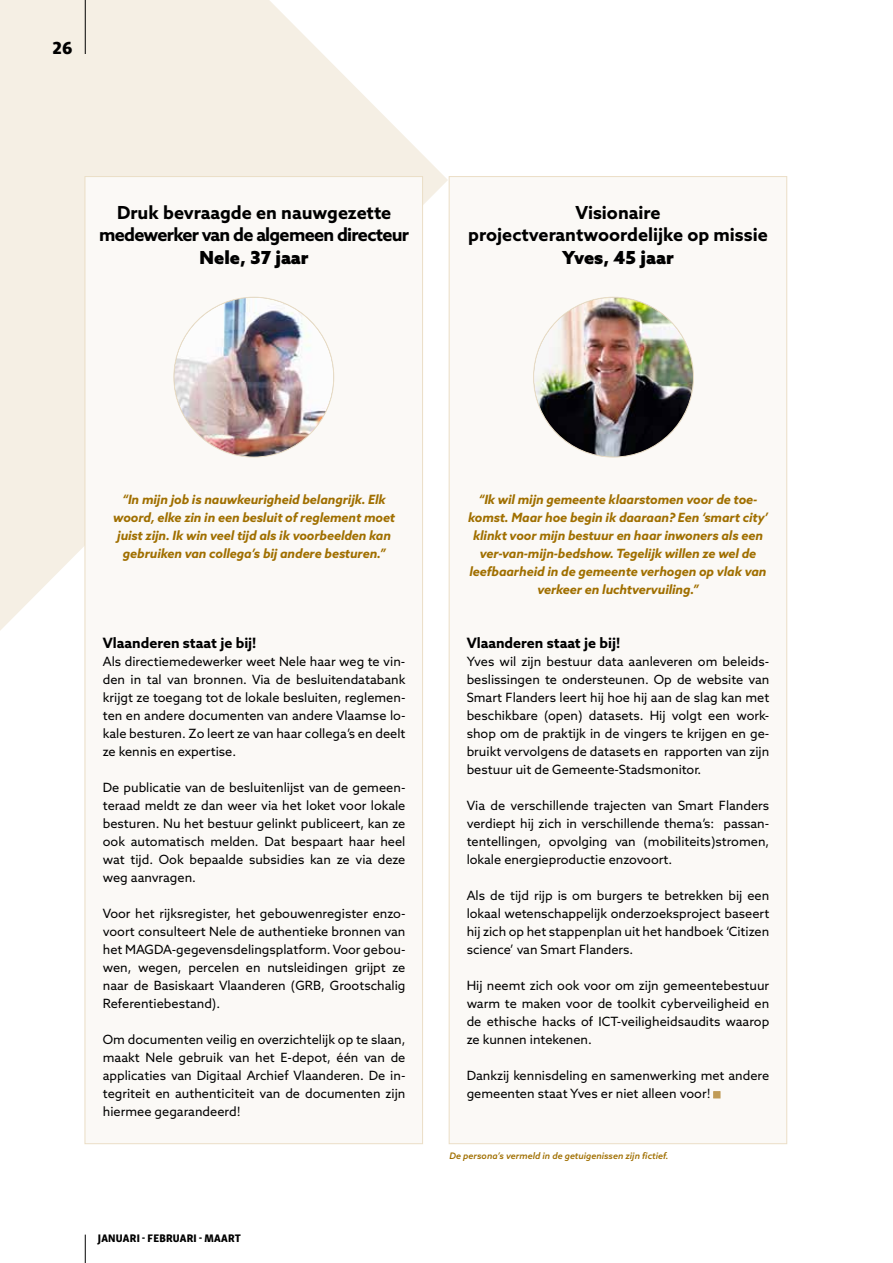
<style>
.page{position:relative;width:893px;height:1263px;background:#fff}
.page>*{position:absolute;margin:0;border:0;box-sizing:border-box;transform-origin:0 0}
.t1{font:700 18px/22.5px "Azo Sans";letter-spacing:-.04em;color:#000;text-align:center}
.t2{font:700 18px/22.5px "Azo Sans";color:#000;text-align:center}
.t3{font:900 18px "Azo Sans";color:#000}
.t4{font:18px "Skolar Sans Latn Eb";color:#000}
.t5{font:700 14.25px "Azo Sans";color:#000}
.t6{font:12.75px/18px "Azo Sans";color:#000;text-align:justify}
.t7{font:italic 700 12.75px/18px "Azo Sans";letter-spacing:-.01em;color:#a06f00;text-align:center}
.t8{font:11.25px "Skolar Sans Latn Cn Eb";letter-spacing:.02em;color:#000}
.t9{font:italic 500 9px "Azo Sans";color:#a06f00}
</style>
<div class="page">
<svg style="left:85px;top:1234px;width:1px;height:29px"></svg>
<svg style="left:0;top:0;width:448px;height:631px;fill:#f5efe4"></svg>
<div style="left:449px;top:176px;width:338px;height:968px;background:#fbf9f6"></div>
<div style="left:84px;top:176px;width:339px;height:968px;background:#fbf9f6"></div>
<img style="left:174px;top:297px;width:160px;height:160px;border-radius:80px">
<img style="left:534px;top:297px;width:159px;height:160px;border-radius:80px">
<svg style="left:713px;top:1091px;width:7px;height:7px"></svg>
<h1 class="t4" style="left:53px;top:32px;width:21px">26</h1>
<h1 class="t1" style="left:99px;top:201px;width:311px">Druk bevraagde en nauwgezette medewerker van de algemeen directeur</h1>
<h1 class="t3" style="left:200px;top:245px;width:111px">Nele, 37 jaar</h1>
<h1 class="t2" style="left:468px;top:201px;width:301px">Visionaire projectverantwoordelijke op missie</h1>
<h1 class="t3" style="left:562px;top:245px;width:113px">Yves, 45 jaar</h1>
<p class="t7" style="left:113px;top:490px;width:283px">“In mijn job is nauwkeurigheid belangrijk. Elk woord, elke zin in een besluit of reglement moet juist zijn. Ik win veel tijd als ik voorbeelden kan gebruiken van collega’s bij andere besturen.”</p>
<p class="t5" style="left:103px;top:633px;width:155px">Vlaanderen staat je bij!</p>
<p class="t6" style="left:103px;top:652px;width:304px">Als directiemedewerker weet Nele haar weg te vin&shy;den in tal van bronnen. Via de besluitendatabank krijgt ze toegang tot de lokale besluiten, reglemen&shy;ten en andere documenten van andere Vlaamse lo&shy;kale besturen. Zo leert ze van haar collega’s en deelt ze kennis en expertise.</p>
<p class="t6" style="left:103px;top:778px;width:304px">De publicatie van de besluitenlijst van de gemeen&shy;teraad meldt ze dan weer via het loket voor lokale besturen. Nu het bestuur gelinkt publiceert, kan ze ook automatisch melden. Dat bespaart haar heel wat tijd. Ook bepaalde subsidies kan ze via deze weg aanvragen.</p>
<p class="t6" style="left:103px;top:904px;width:304px">Voor het rijksregister, het gebouwenregister enzo&shy;voort consulteert Nele de authentieke bronnen van het MAGDA-gegevensdelingsplatform. Voor gebou&shy;wen, wegen, percelen en nutsleidingen grijpt ze naar de Basiskaart Vlaanderen (GRB, Grootschalig Referentiebestand).</p>
<p class="t6" style="left:103px;top:1030px;width:304px">Om documenten veilig en overzichtelijk op te slaan, maakt Nele gebruik van het E-depot, één van de applicaties van Digitaal Archief Vlaanderen. De in&shy;tegriteit en authenticiteit van de documenten zijn hiermee gegarandeerd!</p>
<p class="t8" style="left:98px;top:1229px;width:144px">JANUARI - FEBRUARI - MAART</p>
<p class="t7" style="left:468px;top:490px;width:301px">“Ik wil mijn gemeente klaarstomen voor de toe&shy;komst. Maar hoe begin ik daaraan? Een ‘smart city’ klinkt voor mijn bestuur en haar inwoners als een ver-van-mijn-bedshow. Tegelijk willen ze wel de leefbaarheid in de gemeente verhogen op vlak van verkeer en luchtvervuiling.”</p>
<p class="t5" style="left:467px;top:633px;width:155px">Vlaanderen staat je bij!</p>
<p class="t6" style="left:467px;top:652px;width:304px">Yves wil zijn bestuur data aanleveren om beleids&shy;beslissingen te ondersteunen. Op de website van Smart Flanders leert hij hoe hij aan de slag kan met beschikbare (open) datasets. Hij volgt een work&shy;shop om de praktijk in de vingers te krijgen en ge&shy;bruikt vervolgens de datasets en rapporten van zijn bestuur uit de Gemeente-Stadsmonitor.</p>
<p class="t6" style="left:467px;top:796px;width:304px">Via de verschillende trajecten van Smart Flanders verdiept hij zich in verschillende thema’s: passan&shy;tentellingen, opvolging van (mobiliteits)stromen, lokale energieproductie enzovoort.</p>
<p class="t6" style="left:467px;top:886px;width:304px">Als de tijd rijp is om burgers te betrekken bij een lokaal wetenschappelijk onderzoeksproject baseert hij zich op het stappenplan uit het handboek ‘Citizen science’ van Smart Flanders.</p>
<p class="t6" style="left:467px;top:976px;width:304px">Hij neemt zich ook voor om zijn gemeentebestuur warm te maken voor de toolkit cyberveiligheid en de ethische hacks of ICT-veiligheidsaudits waarop ze kunnen intekenen.</p>
<p class="t6" style="left:467px;top:1066px;width:304px">Dankzij kennisdeling en samenwerking met andere gemeenten staat Yves er niet alleen voor!</p>
<p class="t9" style="left:449px;top:1149px;width:221px">De persona’s vermeld in de getuigenissen zijn fictief.</p>
</div>
